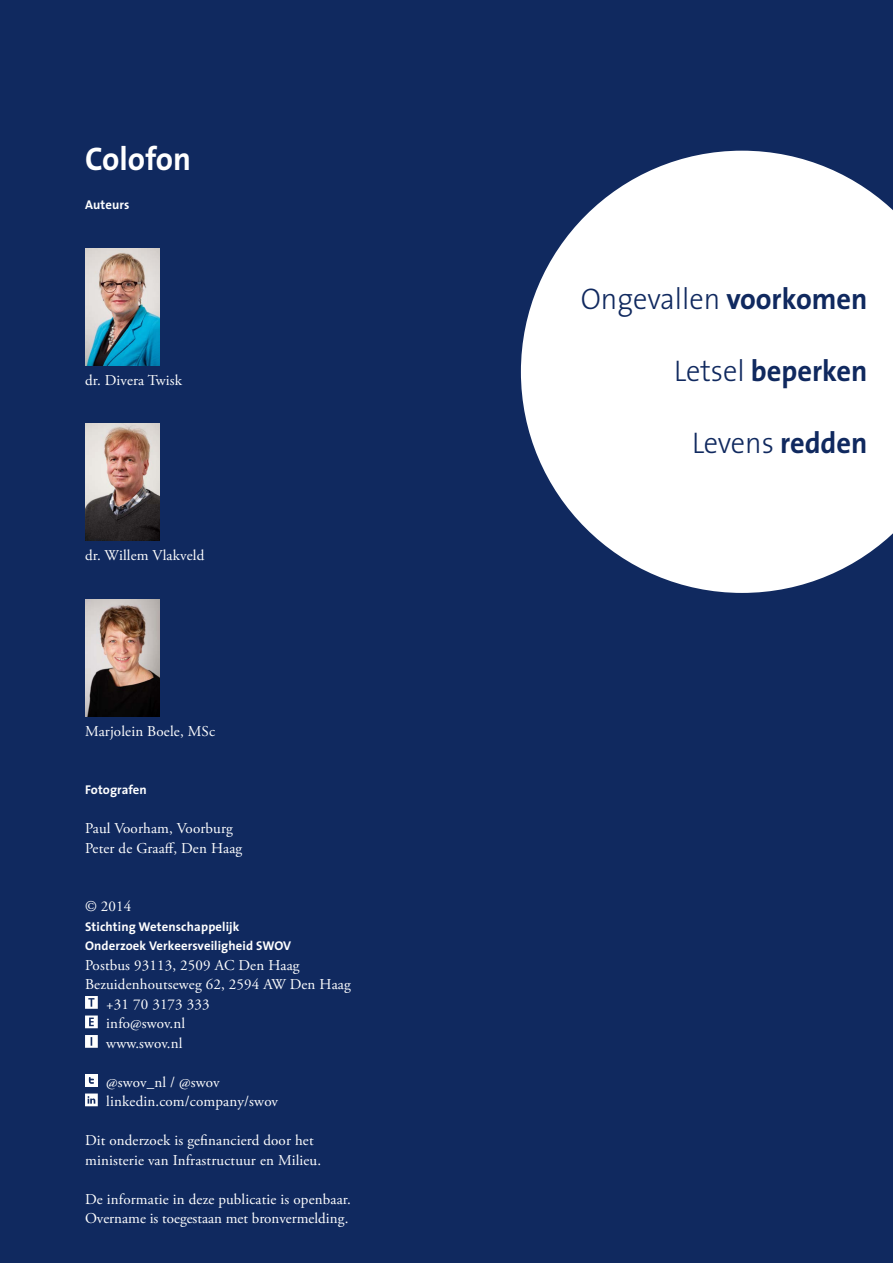
<style>
.page{position:relative;width:893px;height:1263px;background:#10295f}
.page>*{position:absolute;margin:0;border:0;box-sizing:border-box;transform-origin:0 0}
.t1{font:700 33px "The Sans";color:#fff;scale:.95 1}
.t2{font:300 30px "The Sans";color:#10295f;scale:.95 1}
.t3{font:700 30px "The Sans";color:#10295f;scale:.95 1}
.t4{font:15px/19.5px "Adobe Garamond Pro";letter-spacing:.01em;color:#fff}
.t5{font:700 12.75px/19.5px "The Sans";letter-spacing:.01em;color:#fff}
.s1{font-weight:700}
.s2{font-weight:300}
</style>
<div class="page">
<img style="left:85px;top:248px;width:74px;height:117px">
<img style="left:85px;top:424px;width:74px;height:117px">
<img style="left:85px;top:599px;width:74px;height:117px">
<svg style="left:85px;top:996px;width:13px;height:13px"></svg>
<svg style="left:85px;top:1015px;width:13px;height:13px"></svg>
<svg style="left:85px;top:1035px;width:13px;height:13px"></svg>
<div style="left:85px;top:1074px;width:13px;height:13px;background:#fff"></div>
<svg style="left:89px;top:1077px;width:5px;height:7px"></svg>
<svg style="left:85px;top:1093px;width:13px;height:13px"></svg>
<svg style="left:521px;top:151px;width:372px;height:442px;fill:#fff"></svg>
<h1 class="t1" style="left:85px;top:131px;width:113px">Colofon</h1>
<p class="t5" style="left:85px;top:195px;width:46px">Auteurs</p>
<p class="t4" style="left:85px;top:371px;width:99px">dr. Divera Twisk</p>
<p class="t4" style="left:85px;top:546px;width:121px">dr. Willem Vlakveld</p>
<p class="t4" style="left:85px;top:722px;width:132px">Marjolein Boele, MSc</p>
<p class="t5" style="left:85px;top:780px;width:63px">Fotografen</p>
<p class="t4" style="left:85px;top:819px;width:159px">Paul Voorham, Voorburg<br>Peter de Graaff, Den Haag</p>
<p class="t4" style="left:85px;top:897px;width:48px">© 2014</p>
<p class="t5" style="left:85px;top:916px;width:208px">Stichting Wetenschappelijk<br>Onderzoek Verkeersveiligheid SWOV</p>
<p class="t4" style="left:85px;top:956px;width:216px">Postbus 93113, 2509 AC Den Haag</p>
<p class="t4" style="left:85px;top:975px;width:267px">Bezuidenhoutseweg 62, 2594 AW Den Haag</p>
<p class="t4" style="left:106px;top:995px;width:105px">+31 70 3173 333</p>
<p class="t4" style="left:106px;top:1014px;width:80px">info@swov.nl</p>
<p class="t4" style="left:106px;top:1034px;width:78px">www.swov.nl</p>
<p class="t4" style="left:106px;top:1073px;width:173px">@swov_nl / @swov linkedin.com/company/swov</p>
<p class="t4" style="left:85px;top:1131px;width:238px">Dit onderzoek is gefinancierd door het ministerie van Infrastructuur en Milieu.</p>
<p class="t4" style="left:85px;top:1190px;width:267px">De informatie in deze publicatie is openbaar.<br>Overname is toegestaan met bronvermelding.</p>
<h2 class="t2" style="left:581px;top:274px;width:303px">Ongevallen <span class="s1">voorkomen</span></h2>
<h2 class="t3" style="left:674px;top:346px;width:205px"><span class="s2">Letsel</span> beperken</h2>
<h2 class="t2" style="left:692px;top:418px;width:186px">Levens <span class="s1">redden</span></h2>
</div>
